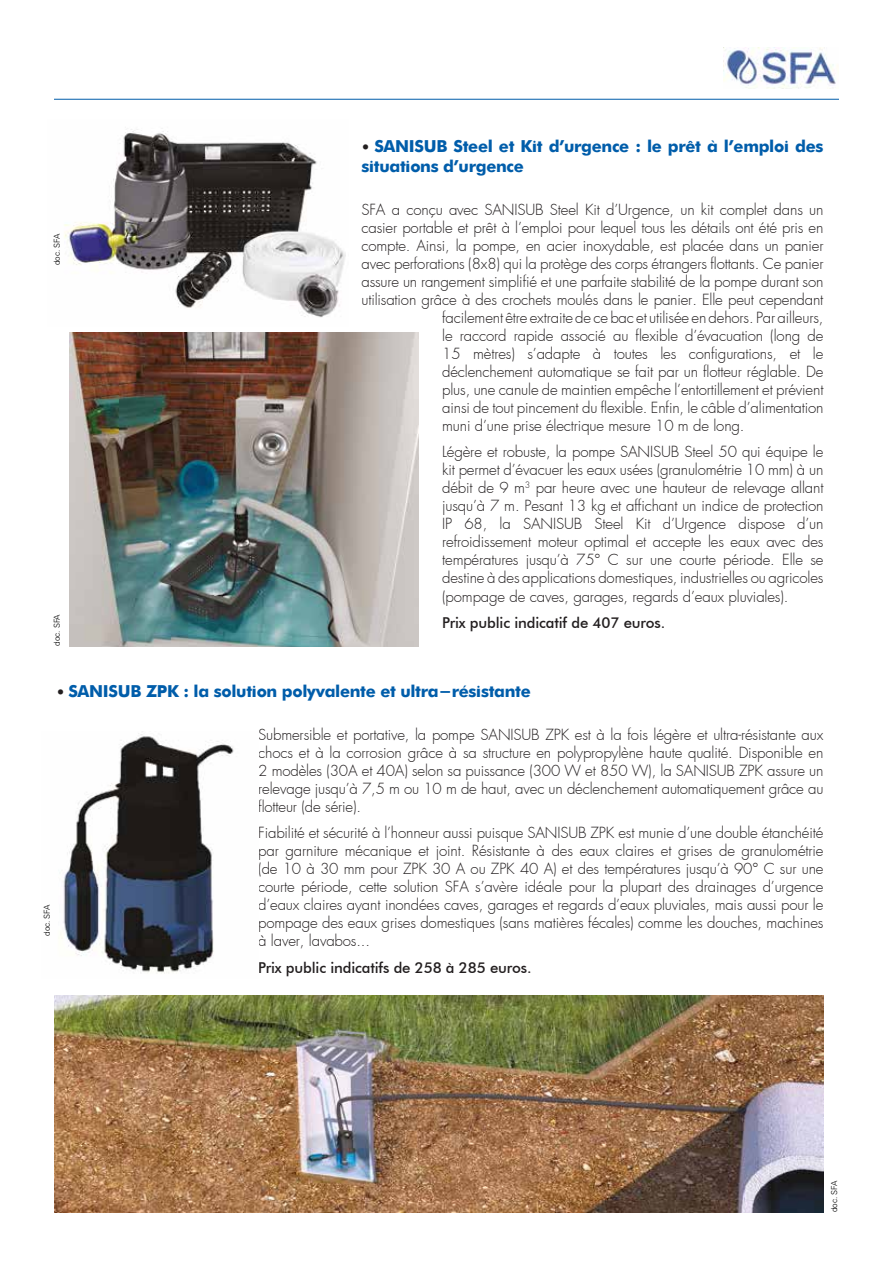
<style>
.page{position:relative;width:893px;height:1263px;background:#fff}
.page>*{position:absolute;margin:0;border:0;box-sizing:border-box;transform-origin:0 0}
.t1{font:700 16.5px/19.8px "Futura";letter-spacing:-.02em;color:#005daa}
.t2{font:300 15px/18px "Futura";letter-spacing:-.01em;color:#231f20;text-align:justify}
.t3{font:500 15px "Futura BT";letter-spacing:-.01em;color:#231f20}
.t4{font:300 8.1px "Univers LT Pro 45";color:#000}
.s1{font-weight:300;font-size:13.5px;color:#231f20}
</style>
<div class="page">
<img style="left:724px;top:47px;width:114px;height:42px">
<hr style="left:54px;top:99px;width:785px;height:1px;background:#005daa">
<img style="left:60px;top:733px;width:174px;height:241px">
<img style="left:54px;top:995px;width:769px;height:217px">
<img style="left:64px;top:129px;width:282px;height:189px">
<img style="left:69px;top:332px;width:349px;height:315px">
<p class="t4" style="left:52px;top:265px;width:33px;rotate:-90deg">doc. SFA</p>
<p class="t4" style="left:52px;top:646px;width:33px;rotate:-90deg">doc. SFA</p>
<p class="t1" style="left:361px;top:135px;width:463px"><span class="s1">•</span> SANISUB Steel et Kit d’urgence : le prêt à l’emploi des situations d’urgence</p>
<p class="t2" style="left:361px;top:201px;width:463px">SFA a conçu avec SANISUB Steel Kit d’Urgence, un kit complet dans un</p>
<p class="t2" style="left:361px;top:219px;width:463px">casier portable et prêt à l’emploi pour lequel tous les détails ont été pris en</p>
<p class="t2" style="left:361px;top:237px;width:464px">compte. Ainsi, la pompe, en acier inoxydable, est placée dans un panier</p>
<p class="t2" style="left:361px;top:255px;width:464px">avec perforations (8x8) qui la protège des corps étrangers flottants. Ce panier</p>
<p class="t2" style="left:361px;top:273px;width:463px">assure un rangement simplifié et une parfaite stabilité de la pompe durant son</p>
<p class="t2" style="left:361px;top:291px;width:463px">utilisation grâce à des crochets moulés dans le panier. Elle peut cependant</p>
<p class="t2" style="left:442px;top:309px;width:383px">facilement être extraite de ce bac et utilisée en dehors. Par ailleurs,</p>
<p class="t2" style="left:442px;top:327px;width:383px">le raccord rapide associé au flexible d’évacuation (long de</p>
<p class="t2" style="left:442px;top:345px;width:383px">15 mètres) s’adapte à toutes les configurations, et le</p>
<p class="t2" style="left:442px;top:363px;width:383px">déclenchement automatique se fait par un flotteur réglable. De</p>
<p class="t2" style="left:442px;top:381px;width:383px">plus, une canule de maintien empêche l’entortillement et prévient</p>
<p class="t2" style="left:442px;top:399px;width:383px">ainsi de tout pincement du flexible. Enfin, le câble d’alimentation</p>
<p class="t2" style="left:442px;top:417px;width:304px">muni d’une prise électrique mesure 10 m de long.</p>
<p class="t2" style="left:442px;top:443px;width:383px">Légère et robuste, la pompe SANISUB Steel 50 qui équipe le kit permet d’évacuer les eaux usées (granulométrie 10 mm) à un débit de 9 m<sup>3</sup> par heure avec une hauteur de relevage allant jusqu’à 7 m. Pesant 13 kg et affichant un indice de protection IP 68, la SANISUB Steel Kit d’Urgence dispose d’un refroidissement moteur optimal et accepte les eaux avec des températures jusqu’à 75° C sur une courte période. Elle se destine à des applications domestiques, industrielles ou agricoles (pompage de caves, garages, regards d’eaux pluviales).</p>
<p class="t3" style="left:442px;top:613px;width:225px">Prix public indicatif de 407 euros.</p>
<p class="t4" style="left:42px;top:936px;width:33px;rotate:-90deg">doc. SFA</p>
<p class="t1" style="left:57px;top:680px;width:476px"><span class="s1">•</span> SANISUB ZPK : la solution polyvalente et ultra-résistante</p>
<p class="t2" style="left:258px;top:725px;width:567px">Submersible et portative, la pompe SANISUB ZPK est à la fois légère et ultra-résistante aux chocs et à la corrosion grâce à sa structure en polypropylène haute qualité. Disponible en 2 modèles (30A et 40A) selon sa puissance (300 W et 850 W), la SANISUB ZPK assure un relevage jusqu’à 7,5 m ou 10 m de haut, avec un déclenchement automatiquement grâce au flotteur (de série).</p>
<p class="t2" style="left:258px;top:824px;width:567px">Fiabilité et sécurité à l’honneur aussi puisque SANISUB ZPK est munie d’une double étanchéité par garniture mécanique et joint. Résistante à des eaux claires et grises de granulométrie (de 10 à 30 mm pour ZPK 30 A ou ZPK 40 A) et des températures jusqu’à 90° C sur une courte période, cette solution SFA s’avère idéale pour la plupart des drainages d’urgence d’eaux claires ayant inondées caves, garages et regards d’eaux pluviales, mais aussi pour le pompage des eaux grises domestiques (sans matières fécales) comme les douches, machines à laver, lavabos...</p>
<p class="t3" style="left:258px;top:958px;width:275px">Prix public indicatifs de 258 à 285 euros.</p>
<p class="t4" style="left:829px;top:1212px;width:33px;rotate:-90deg">doc. SFA</p>
</div>
